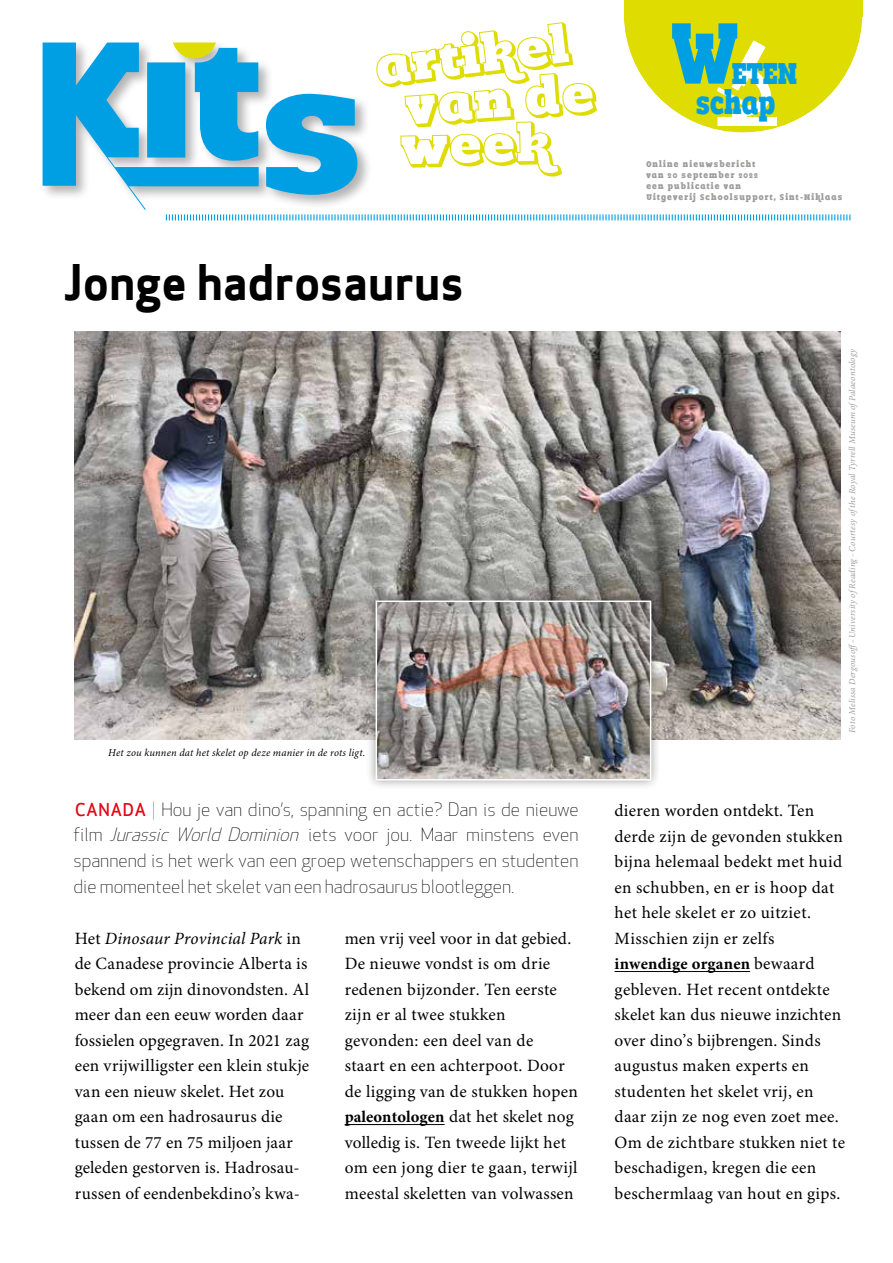
<style>
.page{position:relative;width:893px;height:1263px;background:#fff}
.page>*{position:absolute;margin:0;border:0;box-sizing:border-box;transform-origin:0 0}
.t1{font:92.55px "Romeral";color:#009fe3;scale:.75 1}
.t2{font:91.35px "Romeral";color:#009fe3;scale:.75 1}
.t3{font:48px "Apex Sans Bold T";letter-spacing:-.01em;color:#000}
.t4{font:32.55px "Romeral";color:#009fe3;scale:.75 1}
.t5{font:32.25px/32.2px "Romeral";color:#009fe3;scale:.75 1}
.t6{font:300 18px/25.7px "Apex New";color:#000;text-align:justify}
.t7{font:17.25px/25.5px "Minion Pro";letter-spacing:.02em;color:#000}
.t8{font:700 16.5px "Minion Pro";letter-spacing:.015em;color:#000}
.t9{font:italic 10.5px "Minion Pro";letter-spacing:.02em;color:#000}
.t10{font:9px/10.8px "Romeral";letter-spacing:.15em;color:#9d9d9c;scale:.85 1}
.t11{font:italic 9px "Minion Pro";letter-spacing:.02em;color:#9d9d9c}
.s1{font-family:"Apex Sans";font-weight:500;font-size:17.25px;color:#e30613}
.s2{color:#009fe3}
.s3{font-style:italic}
.s4{font-weight:700;font-size:16.5px}
.s5{font-weight:400;font-size:17.25px}
</style>
<div class="page">
<div style="left:624px;top:0;width:238px;height:16px;background:#dedc00"></div>
<svg style="left:43px;top:16px;width:819px;height:205px"></svg>
<hr style="left:406px;top:1124px;width:39px;height:1px;background:#000">
<hr style="left:345px;top:1124px;width:61px;height:1px;background:#000">
<hr style="left:615px;top:971px;width:135px;height:1px;background:#000">
<img style="left:75px;top:332px;width:765px;height:408px">
<div style="left:366px;top:591px;width:295px;height:199px;background:#000;opacity:.41"></div>
<img style="left:379px;top:603px;width:269px;height:174px">
<div style="left:376px;top:600px;width:275px;height:180px;border:2px solid #fff"></div>
<h3 class="t3" style="left:64px;top:251px;width:402px">Jonge hadrosaurus</h3>
<p class="t9" style="left:108px;top:746px;width:259px">Het zou kunnen dat het skelet op deze manier in de rots ligt.</p>
<p class="t6" style="left:74px;top:796px;width:507px"><span class="s1">CANADA</span> <span class="s2">|</span> Hou je van dino’s, spanning en actie? Dan is de nieuwe film <span class="s3">Jurassic World Dominion</span> iets voor jou. Maar minstens even spannend is het werk van een groep wetenschappers en studenten die momenteel het skelet van een hadrosaurus blootleggen.</p>
<p class="t7" style="left:75px;top:926px;width:236px">Het <span class="s3">Dinosaur Provincial Park</span> in de Canadese provincie Alberta is bekend om zijn dinovondsten. Al meer dan een eeuw worden daar fossielen opgegraven. In 2021 zag een vrijwilligster een klein stukje van een nieuw skelet. Het zou gaan om een hadrosaurus die tussen de 77 en 75 miljoen jaar geleden gestorven is. Hadrosau&shy;russen of eendenbekdino’s kwa-</p>
<p class="t7" style="left:345px;top:926px;width:235px">men vrij veel voor in dat gebied.<br>De nieuwe vondst is om drie redenen bijzonder. Ten eerste zijn er al twee stukken gevonden: een deel van de<br>staart en een achterpoot. Door de ligging van de stukken hopen <span class="s4">paleontologen</span> dat het skelet nog volledig is. Ten tweede lijkt het om een jong dier te gaan, terwijl meestal skeletten van volwassen</p>
<h2 class="t2" style="left:675px;top:-2px;width:59px">B</h2>
<h1 class="t1" style="left:672px;top:-2px;width:89px">W</h1>
<h3 class="t4" style="left:696px;top:85px;width:107px">schap</h3>
<p class="t10" style="left:646px;top:159px;width:232px">Online nieuwsbericht<br>van 20 september 2022<br>een publicatie van<br>Uitgeverij Schoolsupport, Sint-Niklaas</p>
<h3 class="t5" style="left:719px;top:56px;width:91px">uiten land</h3>
<h3 class="t4" style="left:732px;top:54px;width:88px">ETEN</h3>
<p class="t11" style="left:847px;top:733px;width:387px;rotate:-90deg">Foto Melissa Dergousoff- University ofReading - Courtesy ofthe Royal Tyrrell Museum ofPalaeontology</p>
<p class="t7" style="left:615px;top:798px;width:230px">dieren worden ontdekt. Ten derde zijn de gevonden stukken bijna helemaal bedekt met huid en schubben, en er is hoop dat het hele skelet er zo uitziet.<br>Misschien zijn er zelfs</p>
<p class="t8" style="left:615px;top:954px;width:202px">inwendige organen <span class="s5">bewaard</span></p>
<p class="t7" style="left:615px;top:977px;width:232px">gebleven. Het recent ontdekte skelet kan dus nieuwe inzichten over dino’s bijbrengen. Sinds augustus maken experts en studenten het skelet vrij, en daar zijn ze nog even zoet mee.<br>Om de zichtbare stukken niet te beschadigen, kregen die een beschermlaag van hout en gips.</p>
</div>
